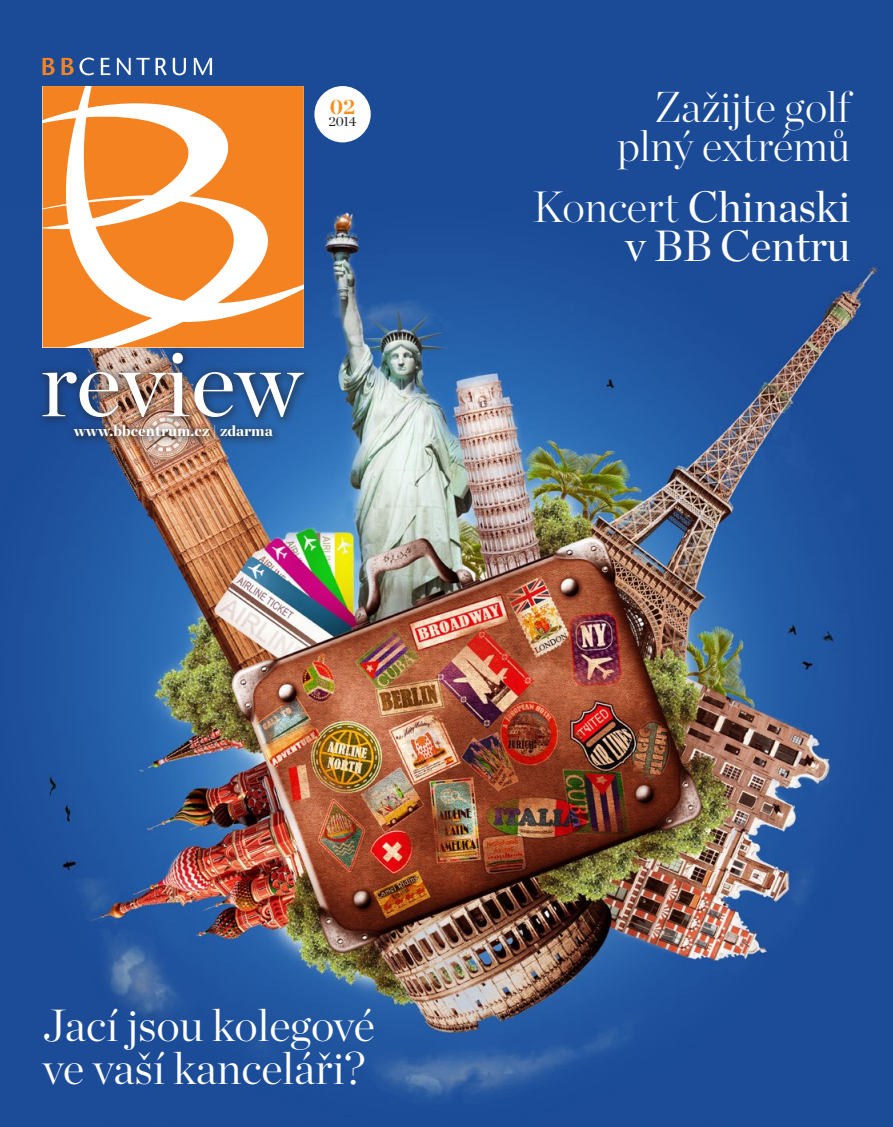
<style>
.page{position:relative;width:893px;height:1127px;background:#1b4b97}
.page>*{position:absolute;margin:0;border:0;box-sizing:border-box;transform-origin:0 0}
.t1{font:300 44.85px "Chronicle Display";color:#fff}
.t2{font:43.65px "Chronicle Display";color:#fff}
.t3{font:200 43.2px "Chronicle Display";color:#fff}
.t4{font:700 21px "Chronicle Display";color:#f78f1e}
.t5{font:900 15px "Chronicle Display";color:#fff}
.t6{font:13.5px "Chronicle Display";color:#231f20}
.s1{font-weight:200}
</style>
<div class="page">
<img style="left:42px;top:202px;width:837px;height:897px">
<div style="left:314px;top:86px;width:57px;height:56px;background:#fff;border-radius:50%"></div>
<svg style="left:43px;top:86px;width:261px;height:259px;background:#f7a45e"></svg>
<svg style="left:43px;top:58px;width:12px;height:17px"></svg>
<svg style="left:62px;top:58px;width:32px;height:17px"></svg>
<svg style="left:101px;top:58px;width:9px;height:17px"></svg>
<svg style="left:117px;top:58px;width:33px;height:17px"></svg>
<svg style="left:156px;top:58px;width:11px;height:17px"></svg>
<svg style="left:173px;top:58px;width:13px;height:17px"></svg>
<svg style="left:194px;top:58px;width:18px;height:17px"></svg>
<div style="left:66px;top:418px;width:216px;height:31px;background:#231f20;opacity:.5"></div>
<div style="left:35px;top:345px;width:279px;height:82px;background:#231f20;opacity:.5"></div>
<img style="left:43px;top:353px;width:261px;height:64px">
<p class="t4" style="left:330px;top:89px;width:27px">02</p>
<p class="t6" style="left:329px;top:111px;width:29px">2014</p>
<p class="t5" style="left:74px;top:418px;width:200px">www.bbcentrum.cz | zdarma</p>
<p class="t3" style="left:655px;top:75px;width:197px">Zažijte golf</p>
<p class="t3" style="left:617px;top:113px;width:235px">plný extrémů</p>
<p class="t2" style="left:533px;top:173px;width:319px"><span class="s1">Koncert</span> Chinaski</p>
<p class="t2" style="left:625px;top:212px;width:227px">v BB Centru</p>
<p class="t1" style="left:43px;top:991px;width:334px">Jací jsou kolegové</p>
<p class="t1" style="left:43px;top:1034px;width:324px">ve vaší kanceláři?</p>
</div>
